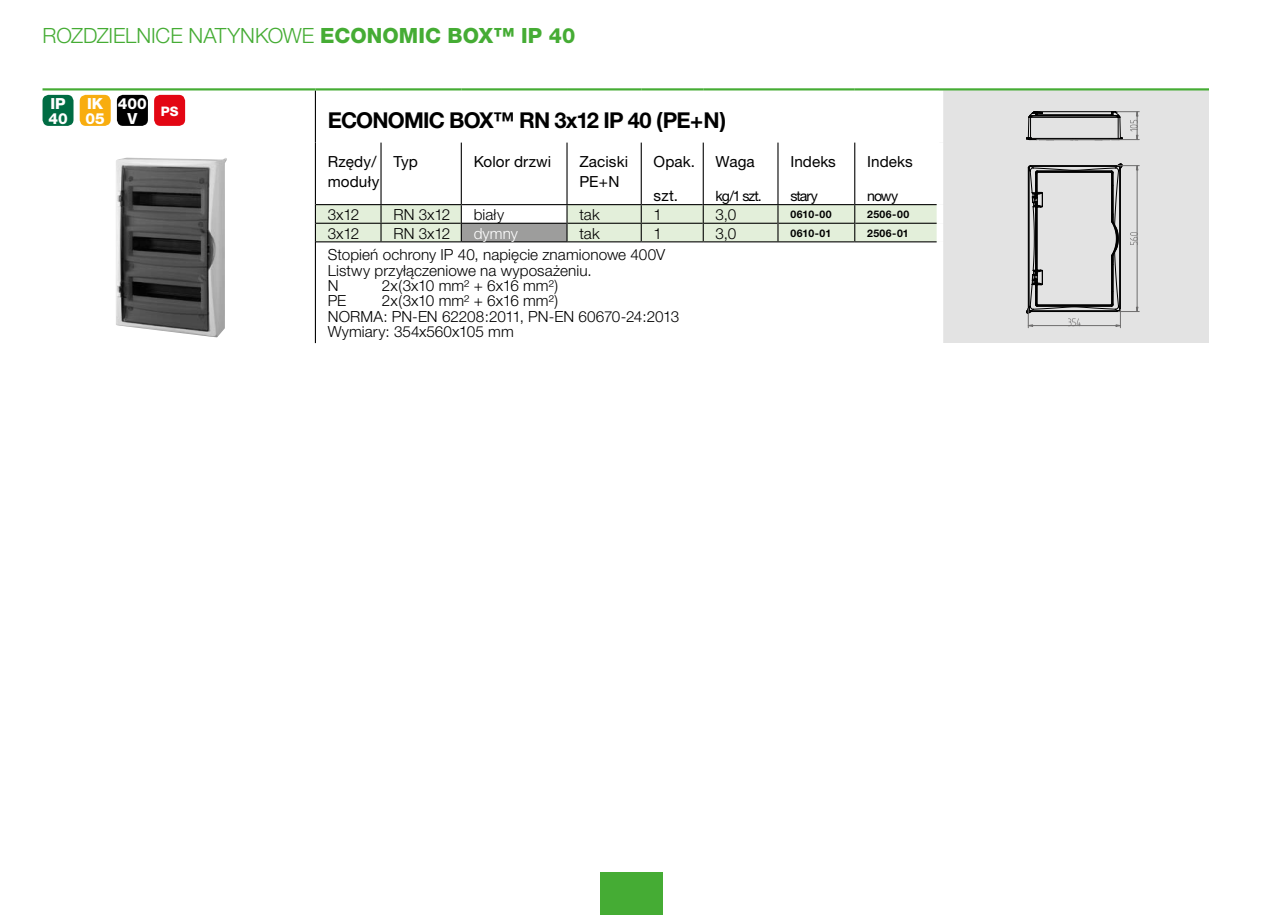
<style>
.page{position:relative;width:1263px;height:915px;background:#fff}
.page>*{position:absolute;margin:0;border:0;box-sizing:border-box;transform-origin:0 0}
.Normalny{font:700 21.9px "Helvetica Neue CE";letter-spacing:-.04em;color:#000}
.t1{font:300 21px "Helvetica Neue CE";letter-spacing:-.005em;color:#45ac34}
.Normalny-2{font:300 15.3px/15.3px "Helvetica Neue CE";letter-spacing:.005em;color:#000}
.t2{font:15.3px "Helvetica Neue CE";letter-spacing:.005em;color:#000}
.Normalny-3{font:800 15.3px "Helvetica Neue CE";color:#fff}
.Normalny-4{font:300 15.3px "Helvetica Neue CE";letter-spacing:.01em;color:#fff}
.t3{font:14.25px "Helvetica Neue CE";letter-spacing:-.07em;color:#000}
.Normalny-5{font:800 13.05px "Helvetica Neue CE";color:#fff}
.t4{font:700 10.5px "Helvetica Neue CE";letter-spacing:.035em;color:#000}
.s1{font-weight:800}
</style>
<div class="page">
<div style="left:600px;top:872px;width:63px;height:42px;background:#45ac34"></div>
<div style="left:940px;top:89px;width:269px;height:254px;background:#e3e3e3"></div>
<hr style="left:315px;top:90px;width:1px;height:52px;background:#000">
<svg style="left:315px;top:142px;width:622px;height:100px"></svg>
<hr style="left:315px;top:242px;width:1px;height:101px;background:#000">
<div style="left:937px;top:90px;width:6px;height:52px;background:#fff"></div>
<hr style="left:380px;top:142px;width:2px;height:62px;background:#000">
<hr style="left:461px;top:142px;width:1px;height:62px;background:#000">
<hr style="left:566px;top:142px;width:1px;height:62px;background:#000">
<hr style="left:641px;top:142px;width:1px;height:62px;background:#000">
<hr style="left:703px;top:142px;width:1px;height:62px;background:#000">
<hr style="left:703px;top:204px;width:75px;height:1px;background:#000">
<hr style="left:704px;top:223px;width:73px;height:1px;background:#000">
<hr style="left:777px;top:142px;width:1px;height:62px;background:#000">
<hr style="left:854px;top:142px;width:1px;height:62px;background:#000">
<div style="left:937px;top:142px;width:6px;height:62px;background:#fff"></div>
<div style="left:937px;top:204px;width:6px;height:19px;background:#fff"></div>
<div style="left:937px;top:223px;width:6px;height:19px;background:#fff"></div>
<div style="left:937px;top:242px;width:6px;height:101px;background:#fff"></div>
<hr style="left:316px;top:204px;width:65px;height:1px;background:#000">
<hr style="left:381px;top:204px;width:80px;height:1px;background:#000">
<hr style="left:567px;top:204px;width:74px;height:1px;background:#000">
<hr style="left:641px;top:204px;width:62px;height:1px;background:#000">
<hr style="left:316px;top:223px;width:65px;height:1px;background:#000">
<hr style="left:381px;top:223px;width:80px;height:1px;background:#000">
<hr style="left:567px;top:223px;width:74px;height:1px;background:#000">
<hr style="left:641px;top:223px;width:62px;height:1px;background:#000">
<hr style="left:316px;top:241px;width:65px;height:1px;background:#000">
<hr style="left:381px;top:241px;width:80px;height:1px;background:#000">
<hr style="left:567px;top:241px;width:74px;height:1px;background:#000">
<hr style="left:641px;top:241px;width:62px;height:1px;background:#000">
<hr style="left:703px;top:241px;width:75px;height:1px;background:#000">
<hr style="left:855px;top:241px;width:82px;height:1px;background:#000">
<hr style="left:461px;top:204px;width:106px;height:1px;background:#000">
<hr style="left:462px;top:223px;width:104px;height:1px;background:#000">
<hr style="left:461px;top:241px;width:106px;height:1px;background:#000">
<hr style="left:778px;top:204px;width:77px;height:1px;background:#000">
<hr style="left:855px;top:204px;width:82px;height:1px;background:#000">
<hr style="left:778px;top:223px;width:76px;height:1px;background:#000">
<hr style="left:855px;top:223px;width:82px;height:1px;background:#000">
<hr style="left:778px;top:241px;width:77px;height:1px;background:#000">
<hr style="left:43px;top:88px;width:272px;height:2px;background:#45ac34">
<hr style="left:315px;top:88px;width:66px;height:2px;background:#45ac34">
<hr style="left:381px;top:88px;width:80px;height:2px;background:#45ac34">
<hr style="left:461px;top:88px;width:106px;height:2px;background:#45ac34">
<hr style="left:567px;top:88px;width:74px;height:2px;background:#45ac34">
<hr style="left:641px;top:88px;width:62px;height:2px;background:#45ac34">
<hr style="left:703px;top:88px;width:75px;height:2px;background:#45ac34">
<hr style="left:778px;top:88px;width:77px;height:2px;background:#45ac34">
<hr style="left:855px;top:88px;width:85px;height:2px;background:#45ac34">
<hr style="left:940px;top:88px;width:269px;height:2px;background:#45ac34">
<img style="left:116px;top:157px;width:111px;height:180px">
<svg style="left:1026px;top:164px;width:113px;height:163px"></svg>
<svg style="left:1026px;top:111px;width:113px;height:30px"></svg>
<div style="left:43px;top:95px;width:31px;height:31px;background:#006c43;border-radius:6px"></div>
<div style="left:80px;top:95px;width:31px;height:31px;background:#f8ad0f;border-radius:6px"></div>
<div style="left:117px;top:95px;width:31px;height:31px;background:#000;border-radius:6px"></div>
<div style="left:154px;top:95px;width:31px;height:31px;background:#e30613;border-radius:6px"></div>
<h2 class="t1" style="left:43px;top:22px;width:534px">ROZDZIELNICE NATYNKOWE <span class="s1">ECONOMIC BOX™ IP 40</span></h2>
<p class="Normalny-3" style="left:50px;top:94px;width:17px">IP</p>
<p class="Normalny-3" style="left:48px;top:109px;width:21px">40</p>
<p class="Normalny-3" style="left:87px;top:94px;width:18px">IK</p>
<p class="Normalny-3" style="left:86px;top:109px;width:21px">05</p>
<p class="Normalny-3" style="left:118px;top:94px;width:30px">400</p>
<p class="Normalny-3" style="left:127px;top:109px;width:11px">V</p>
<p class="Normalny-5" style="left:161px;top:103px;width:19px">PS</p>
<p class="Normalny" style="left:328px;top:106px;width:400px">ECONOMIC BOX™ RN 3x12 IP 40 (PE+N)</p>
<p class="t2" style="left:328px;top:152px;width:50px">Rzędy/</p>
<p class="t2" style="left:328px;top:172px;width:53px">moduły</p>
<p class="t2" style="left:654px;top:152px;width:43px">Opak.</p>
<p class="t2" style="left:654px;top:186px;width:26px">szt.</p>
<p class="t2" style="left:393px;top:152px;width:26px">Typ</p>
<p class="t2" style="left:474px;top:152px;width:79px">Kolor drzwi</p>
<p class="t2" style="left:579px;top:152px;width:50px">Zaciski</p>
<p class="t2" style="left:579px;top:172px;width:42px">PE+N</p>
<p class="t2" style="left:716px;top:152px;width:41px">Waga</p>
<p class="t3" style="left:716px;top:187px;width:48px">kg/1 szt.</p>
<p class="t2" style="left:790px;top:152px;width:47px">Indeks</p>
<p class="t3" style="left:790px;top:187px;width:29px">stary</p>
<p class="t2" style="left:867px;top:152px;width:47px">Indeks</p>
<p class="t3" style="left:867px;top:187px;width:32px">nowy</p>
<p class="Normalny-2" style="left:328px;top:207px;width:33px">3x12</p>
<p class="Normalny-2" style="left:393px;top:207px;width:58px">RN 3x12</p>
<p class="Normalny-2" style="left:474px;top:207px;width:32px">biały</p>
<p class="Normalny-2" style="left:579px;top:207px;width:22px">tak</p>
<p class="Normalny-2" style="left:654px;top:207px;width:10px">1</p>
<p class="Normalny-2" style="left:716px;top:207px;width:22px">3,0</p>
<p class="t4" style="left:790px;top:208px;width:43px">0610-00</p>
<p class="t4" style="left:867px;top:208px;width:44px">2506-00</p>
<p class="Normalny-2" style="left:328px;top:225px;width:33px">3x12</p>
<p class="Normalny-2" style="left:393px;top:225px;width:58px">RN 3x12</p>
<p class="Normalny-4" style="left:474px;top:224px;width:46px">dymny</p>
<p class="Normalny-2" style="left:579px;top:225px;width:22px">tak</p>
<p class="Normalny-2" style="left:654px;top:225px;width:10px">1</p>
<p class="Normalny-2" style="left:716px;top:225px;width:22px">3,0</p>
<p class="t4" style="left:790px;top:226px;width:42px">0610-01</p>
<p class="t4" style="left:867px;top:226px;width:43px">2506-01</p>
<p class="Normalny-2" style="left:328px;top:247px;width:339px">Stopień ochrony IP 40, napięcie znamionowe 400V</p>
<p class="Normalny-2" style="left:328px;top:262px;width:265px">Listwy przyłączeniowe na wyposażeniu.</p>
<p class="Normalny-2" style="left:328px;top:278px;width:12px">N</p>
<p class="Normalny-2" style="left:382px;top:278px;width:178px">2x(3x10 mm² + 6x16 mm²)</p>
<p class="Normalny-2" style="left:328px;top:293px;width:20px">PE</p>
<p class="Normalny-2" style="left:382px;top:293px;width:178px">2x(3x10 mm² + 6x16 mm²)</p>
<p class="Normalny-2" style="left:328px;top:308px;width:353px">NORMA: PN-EN 62208:2011, PN-EN 60670-24:2013<br>Wymiary: 354x560x105 mm</p>
</div>
